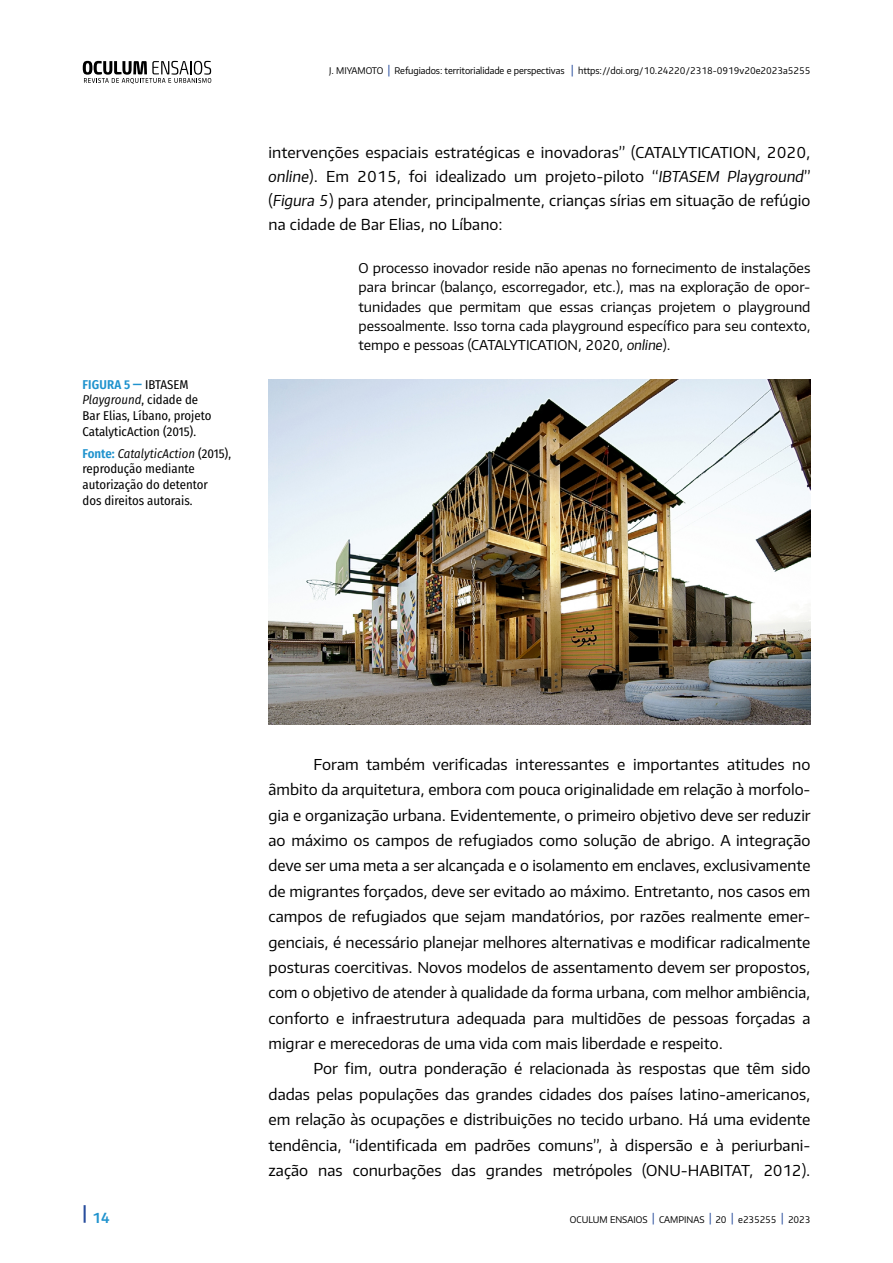
<style>
.page{position:relative;width:893px;height:1263px;background:#fff}
.page>*{position:absolute;margin:0;border:0;box-sizing:border-box;transform-origin:0 0}
.t1{font:15px/25.3px "Plata Sans";color:#000;text-align:justify}
.t2{font:600 13.8px "Plata Sans";color:#2093ce;scale:.96 1}
.t3{font:13.5px/19.2px "Plata Sans";color:#000;text-align:justify}
.t4{font:12.75px/15.8px "Fira Sans Condensed";color:#000}
.t5{font:9.15px "Plata Sans";letter-spacing:-.01em;color:#000;scale:.96 1}
.s1{font-weight:600;color:#2093ce}
.s2{font-style:italic}
.s3{font-weight:500;font-size:11.25px;color:#274c9c}
</style>
<div class="page">
<svg style="left:83px;top:61px;width:128px;height:23px"></svg>
<img style="left:269px;top:380px;width:541px;height:345px">
<p class="t4" style="left:82px;top:376px;width:130px"><span class="s1">FIGURA 5 —</span> IBTASEM<br><span class="s2">Playground</span>, cidade de<br>Bar Elias, Líbano, projeto<br>CatalyticAction (2015).</p>
<p class="t4" style="left:82px;top:445px;width:150px"><span class="s1">Fonte:</span> <span class="s2">CatalyticAction</span> (2015), reprodução mediante autorização do detentor<br>dos direitos autorais.</p>
<p class="t5" style="left:329px;top:65px;width:503px">J. MIYAMOTO <span class="s3">|</span> Refugiados: territorialidade e perspectivas <span class="s3">|</span> https://doi.org/10.24220/2318-0919v20e2023a5255</p>
<p class="t1" style="left:268px;top:140px;width:544px;line-height:24px">intervenções espaciais estratégicas e inovadoras” (CATALYTICATION, 2020, <span class="s2">online</span>). Em 2015, foi idealizado um projeto-piloto “<span class="s2">IBTASEM Playground</span>” (<span class="s2">Figura 5</span>) para atender, principalmente, crianças sírias em situação de refúgio na cidade de Bar Elias, no Líbano:</p>
<p class="t3" style="left:358px;top:258px;width:453px">O processo inovador reside não apenas no fornecimento de instalações para brincar (balanço, escorregador, etc.), mas na exploração de opor&shy;tunidades que permitam que essas crianças projetem o playground pessoalmente. Isso torna cada playground específico para seu contexto, tempo e pessoas (CATALYTICATION, 2020, <span class="s2">online</span>).</p>
<p class="t2" style="left:82px;top:1209px;width:30px"><sup>|</sup> 14</p>
<p class="t1" style="left:268px;top:751px;width:544px;text-indent:45px">Foram também verificadas interessantes e importantes atitudes no âmbito da arquitetura, embora com pouca originalidade em relação à morfolo&shy;gia e organização urbana. Evidentemente, o primeiro objetivo deve ser reduzir ao máximo os campos de refugiados como solução de abrigo. A integração deve ser uma meta a ser alcançada e o isolamento em enclaves, exclusivamente de migrantes forçados, deve ser evitado ao máximo. Entretanto, nos casos em campos de refugiados que sejam mandatórios, por razões realmente emer&shy;genciais, é necessário planejar melhores alternativas e modificar radicalmente posturas coercitivas. Novos modelos de assentamento devem ser propostos, com o objetivo de atender à qualidade da forma urbana, com melhor ambiência, conforto e infraestrutura adequada para multidões de pessoas forçadas a migrar e merecedoras de uma vida com mais liberdade e respeito.</p>
<p class="t1" style="left:268px;top:1056px;width:543px;text-indent:45px">Por fim, outra ponderação é relacionada às respostas que têm sido dadas pelas populações das grandes cidades dos países latino-americanos, em relação às ocupações e distribuições no tecido urbano. Há uma evidente tendência, “identificada em padrões comuns”, à dispersão e à periurbani&shy;zação nas conurbações das grandes metrópoles (ONU-HABITAT, 2012).</p>
<p class="t5" style="left:570px;top:1213px;width:252px">OCULUM ENSAIOS <span class="s3">|</span> CAMPINAS <span class="s3">|</span> 20 <span class="s3">|</span> e235255 <span class="s3">|</span> 2023</p>
</div>
